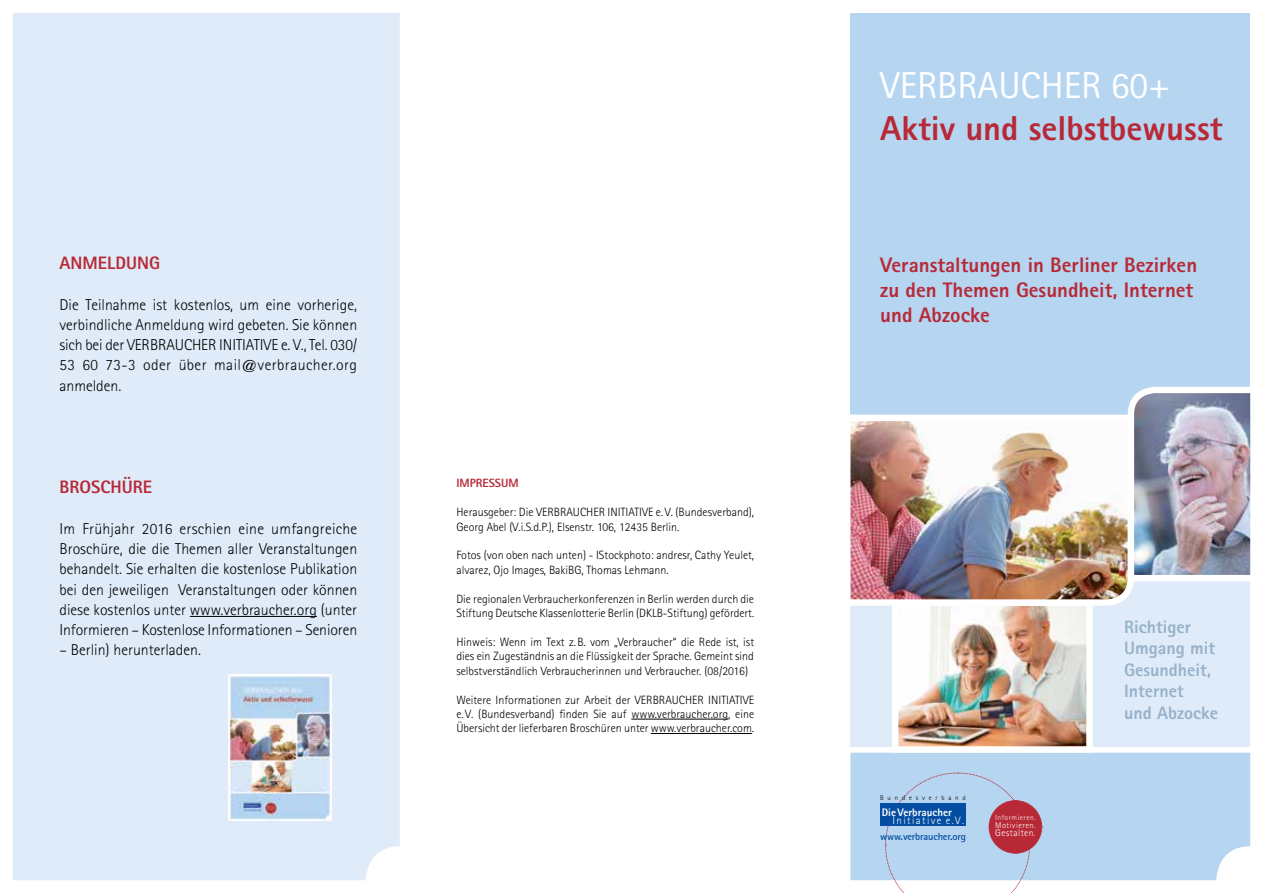
<style>
.page{position:relative;width:1263px;height:893px;background:#fff}
.page>*{position:absolute;margin:0;border:0;box-sizing:border-box;transform-origin:0 0}
.t1{font:37.5px "Rotis Sans Serif";color:#fff}
.t2{font:800 34.5px "Rotis Sans Serif";color:#b82937}
.t3{font:800 21px/25.2px "Rotis Sans Serif";color:#b82937}
.t4{font:800 18px/21.6px "Rotis Sans Serif";color:#96b2c9}
.t5{font:800 18px "Rotis Sans Serif";color:#b82937}
.t6{font:300 15.75px/20.2px "Rotis Sans Serif";color:#000;text-align:justify}
.t7{font:300 12px/14.4px "Rotis Sans Serif";color:#000}
.t8{font:800 12px "Rotis Sans Serif";color:#b82937}
.t9{font:800 10.95px "Rotis Sans Serif";color:#fff}
.t10{font:300 10.95px "Rotis Sans Serif";letter-spacing:.13em;color:#fff}
.t11{font:700 10.35px "Rotis Sans Serif";letter-spacing:-.01em;color:#034ea2}
.t12{font:300 9.6px "Rotis Sans Serif";letter-spacing:.045em;color:#fff}
.t13{font:300 8.4px "Rotis Sans Serif";letter-spacing:.05em;color:#fff}
.t14{font:300 7.5px "Rotis Sans Serif";letter-spacing:.07em;color:#fff}
.t15{font:300 6.75px "Rotis Sans Serif";color:#000}
</style>
<div class="page">
<div style="left:850px;top:13px;width:400px;height:402px;background:#b5d5f0"></div>
<div style="left:13px;top:13px;width:387px;height:867px;background:#dfebf8"></div>
<hr style="left:631px;top:719px;width:97px;height:1px;background:#000">
<hr style="left:651px;top:733px;width:101px;height:1px;background:#000">
<hr style="left:190px;top:616px;width:127px;height:1px;background:#000">
<div style="left:850px;top:753px;width:400px;height:127px;background:#b5d5f0"></div>
<div style="left:850px;top:575px;width:400px;height:171px;background:#dfebf8"></div>
<img style="left:1128px;top:386px;width:123px;height:195px">
<img style="left:899px;top:609px;width:187px;height:137px">
<div style="left:892px;top:600px;width:201px;height:153px;border:6px solid #fff"></div>
<img style="left:850px;top:411px;width:287px;height:198px">
<svg style="left:885px;top:773px;width:158px;height:120px;background:#bdc1d7"></svg>
<div style="left:880px;top:803px;width:86px;height:22px;background:#034ea2"></div>
<img style="left:228px;top:675px;width:104px;height:146px">
<h3 class="t5" style="left:60px;top:252px;width:102px">Anmeldung</h3>
<h3 class="t6" style="left:60px;top:294px;width:299px">Die Teilnahme ist kostenlos, um eine vorherige, verbindliche Anmeldung wird gebeten. Sie können sich bei der VERBRAUCHER INITIATIVE e. V., Tel. 030/ 53 60 73-3 oder über mail@verbraucher.org anmelden.</h3>
<h3 class="t5" style="left:60px;top:476px;width:94px">Broschüre</h3>
<p class="t6" style="left:60px;top:518px;width:299px">Im Frühjahr 2016 erschien eine umfangreiche Broschüre, die die Themen aller Veranstaltungen behandelt. Sie erhalten die kostenlose Publikation bei den jeweiligen Veranstaltungen oder können diese kostenlos unter www.verbraucher.org (unter Informieren – Kostenlose Informationen – Senioren</p>
<h3 class="t6" style="left:60px;top:640px;width:143px">– Berlin) herunterladen.</h3>
<p class="t8" style="left:456px;top:476px;width:64px">Impressum</p>
<p class="t7" style="left:456px;top:505px;width:299px">Herausgeber: Die VERBRAUCHER INITIATIVE e. V. (Bundesverband),<br>Georg Abel (V.i.S.d.P.), Elsenstr. 106, 12435 Berlin.</p>
<p class="t7" style="left:456px;top:548px;width:299px">Fotos (von oben nach unten) - IStockphoto: andresr, Cathy Yeulet, alvarez, Ojo Images, BakiBG, Thomas Lehmann.</p>
<p class="t7" style="left:456px;top:591px;width:299px">Die regionalen Verbraucherkonferenzen in Berlin werden durch die<br>Stiftung Deutsche Klassenlotterie Berlin (DKLB-Stiftung) gefördert.</p>
<p class="t7" style="left:456px;top:635px;width:299px;text-align:justify">Hinweis: Wenn im Text z.B. vom „Verbraucher“ die Rede ist, ist dies ein Zugeständnis an die Flüssigkeit der Sprache. Gemeint sind selbstverständlich Verbraucherinnen und Verbraucher. (08/2016)</p>
<p class="t7" style="left:456px;top:692px;width:299px;text-align:justify">Weitere Informationen zur Arbeit der VERBRAUCHER INITIATIVE e. V. (Bundesverband) finden Sie auf www.verbraucher.org, eine Übersicht der lieferbaren Broschüren unter www.verbraucher.com.</p>
<h1 class="t1" style="left:880px;top:63px;width:291px">VERBRAUCHER 60+</h1>
<h2 class="t2" style="left:880px;top:106px;width:344px">Aktiv und selbstbewusst</h2>
<h3 class="t3" style="left:880px;top:252px;width:318px">Veranstaltungen in Berliner Bezirken zu den Themen Gesundheit, Internet und Abzocke</h3>
<p class="t15" style="left:880px;top:794px;width:87px">B u n d e s v e r b a n d</p>
<p class="t9" style="left:882px;top:805px;width:72px">DieVerbraucher</p>
<p class="t10" style="left:892px;top:814px;width:73px">Initiative e.V.</p>
<p class="t11" style="left:880px;top:830px;width:87px">www.verbraucher.org</p>
<p class="t14" style="left:995px;top:813px;width:42px">Informieren.</p>
<p class="t13" style="left:995px;top:820px;width:42px">Motivieren.</p>
<p class="t12" style="left:995px;top:827px;width:42px">Gestalten.</p>
<h3 class="t4" style="left:1124px;top:615px;width:95px">Richtiger<br>Umgang mit<br>Gesundheit,<br>Internet<br>und Abzocke</h3>
</div>
